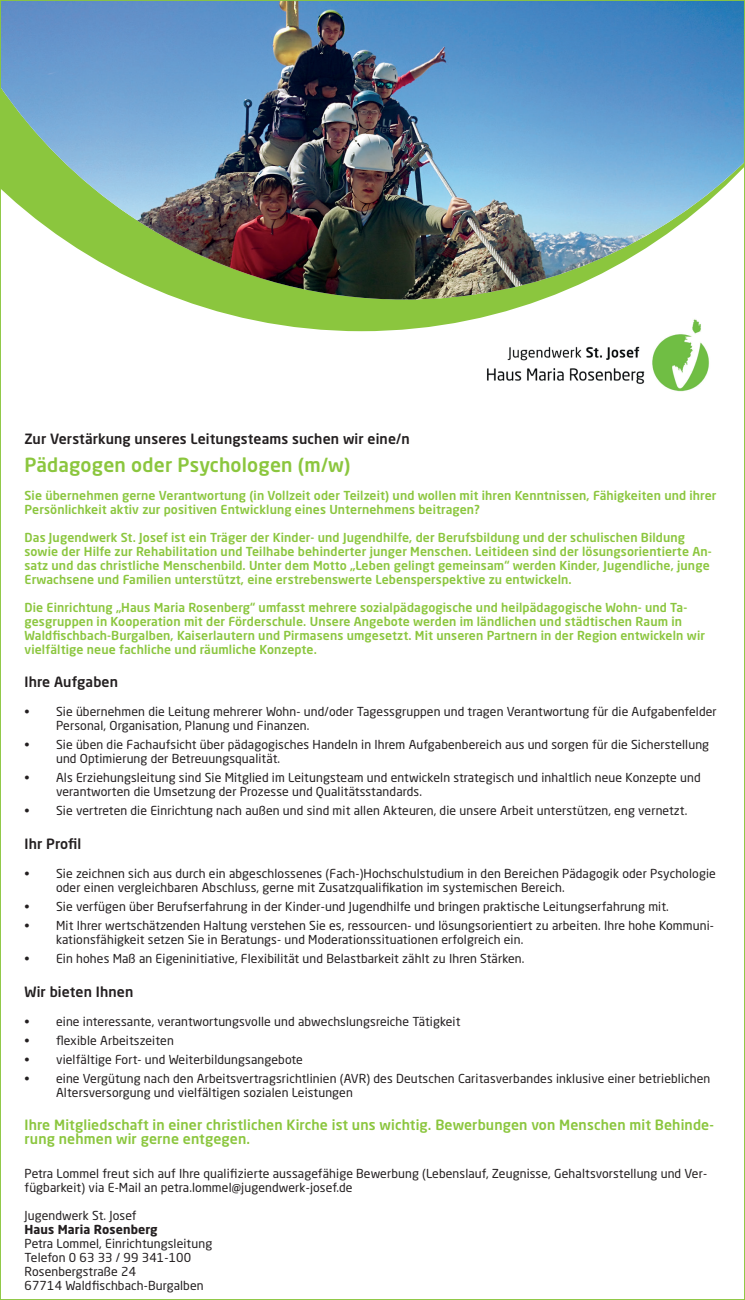
<style>
.page{position:relative;width:745px;height:1300px;background:#fff}
.page>*{position:absolute;margin:0;border:0;box-sizing:border-box;transform-origin:0 0}
.t1{font:500 19.25px "Neo Sans Std";letter-spacing:.01em;color:#8bc63e}
.t2{font:500 14px/14px "Neo Sans Std";letter-spacing:.01em;color:#8bc63e}
.t3{font:500 14px "Neo Sans Std";letter-spacing:.01em;color:#231f20}
.t4{font:12.25px/14px "Neo Sans Std";letter-spacing:.01em;color:#231f20}
.t5{font:500 12.25px/14px "Neo Sans Std";letter-spacing:.01em;color:#8bc63e}
.t6{font:700 12.25px "Neo Sans Std";letter-spacing:.01em;color:#231f20}
</style>
<div class="page">
<img style="left:487px;top:331px;width:222px;height:61px">
<svg style="left:180px;top:299px;width:521px;height:32px"></svg>
<img style="left:2px;top:2px;width:740px;height:297px">
<p class="t3" style="left:25px;top:429px;width:386px">Zur Verstärkung unseres Leitungsteams suchen wir eine/n</p>
<h1 class="t1" style="left:25px;top:452px;width:327px">Pädagogen oder Psychologen (m/w)</h1>
<p class="t5" style="left:25px;top:488px;width:693px">Sie übernehmen gerne Verantwortung (in Vollzeit oder Teilzeit) und wollen mit ihren Kenntnissen, Fähigkeiten und ihrer<br>Persönlichkeit aktiv zur positiven Entwicklung eines Unternehmens beitragen?</p>
<p class="t5" style="left:25px;top:530px;width:688px">Das Jugendwerk St. Josef ist ein Träger der Kinder- und Jugendhilfe, der Berufsbildung und der schulischen Bildung sowie der Hilfe zur Rehabilitation und Teilhabe behinderter junger Menschen. Leitideen sind der lösungsorientierte An&shy;satz und das christliche Menschenbild. Unter dem Motto „Leben gelingt gemeinsam“ werden Kinder, Jugendliche, junge Erwachsene und Familien unterstützt, eine erstrebenswerte Lebensperspektive zu entwickeln.</p>
<p class="t5" style="left:25px;top:600px;width:681px">Die Einrichtung „Haus Maria Rosenberg“ umfasst mehrere sozialpädagogische und heilpädagogische Wohn- und Ta&shy;gesgruppen in Kooperation mit der Förderschule. Unsere Angebote werden im ländlichen und städtischen Raum in Waldfischbach-Burgalben, Kaiserlautern und Pirmasens umgesetzt. Mit unseren Partnern in der Region entwickeln wir vielfältige neue fachliche und räumliche Konzepte.</p>
<p class="t3" style="left:25px;top:673px;width:95px">Ihre Aufgaben</p>
<p class="t4" style="left:56px;top:704px;width:661px;text-indent:-31px">• Sie übernehmen die Leitung mehrerer Wohn- und/oder Tagessgruppen und tragen Verantwortung für die Aufgabenfelder<br>Personal, Organisation, Planung und Finanzen.</p>
<p class="t4" style="left:56px;top:737px;width:654px;text-indent:-31px">• Sie üben die Fachaufsicht über pädagogisches Handeln in Ihrem Aufgabenbereich aus und sorgen für die Sicherstellung und Optimierung der Betreuungsqualität.</p>
<p class="t4" style="left:56px;top:770px;width:645px;text-indent:-31px">• Als Erziehungsleitung sind Sie Mitglied im Leitungsteam und entwickeln strategisch und inhaltlich neue Konzepte und verantworten die Umsetzung der Prozesse und Qualitätsstandards.</p>
<p class="t4" style="left:25px;top:803px;width:664px">• Sie vertreten die Einrichtung nach außen und sind mit allen Akteuren, die unsere Arbeit unterstützen, eng vernetzt.</p>
<p class="t3" style="left:25px;top:835px;width:58px">Ihr Profil</p>
<p class="t4" style="left:56px;top:866px;width:660px;text-indent:-31px">• Sie zeichnen sich aus durch ein abgeschlossenes (Fach-)Hochschulstudium in den Bereichen Pädagogik oder Psychologie oder einen vergleichbaren Abschluss, gerne mit Zusatzqualifikation im systemischen Bereich.</p>
<p class="t4" style="left:25px;top:899px;width:645px">• Sie verfügen über Berufserfahrung in der Kinder-und Jugendhilfe und bringen praktische Leitungserfahrung mit.</p>
<p class="t4" style="left:56px;top:918px;width:659px;text-indent:-31px">• Mit Ihrer wertschätzenden Haltung verstehen Sie es, ressourcen- und lösungsorientiert zu arbeiten. Ihre hohe Kommuni&shy;kationsfähigkeit setzen Sie in Beratungs- und Moderationssituationen erfolgreich ein.</p>
<p class="t4" style="left:25px;top:951px;width:501px">• Ein hohes Maß an Eigeninitiative, Flexibilität und Belastbarkeit zählt zu Ihren Stärken.</p>
<p class="t3" style="left:25px;top:982px;width:110px">Wir bieten Ihnen</p>
<p class="t4" style="left:25px;top:1014px;width:437px">• eine interessante, verantwortungsvolle und abwechslungsreiche Tätigkeit</p>
<p class="t4" style="left:25px;top:1033px;width:151px">• flexible Arbeitszeiten</p>
<p class="t4" style="left:25px;top:1052px;width:280px">• vielfältige Fort- und Weiterbildungsangebote</p>
<p class="t4" style="left:56px;top:1071px;width:655px;text-indent:-31px">• eine Vergütung nach den Arbeitsvertragsrichtlinien (AVR) des Deutschen Caritasverbandes inklusive einer betrieblichen<br>Altersversorgung und vielfältigen sozialen Leistungen</p>
<p class="t2" style="left:25px;top:1118px;width:690px">Ihre Mitgliedschaft in einer christlichen Kirche ist uns wichtig. Bewerbungen von Menschen mit Behinde&shy;rung nehmen wir gerne entgegen.</p>
<p class="t4" style="left:25px;top:1166px;width:683px">Petra Lommel freut sich auf Ihre qualifizierte aussagefähige Bewerbung (Lebenslauf, Zeugnisse, Gehaltsvorstellung und Ver&shy;fügbarkeit) via E-Mail an petra.lommel@jugendwerk-josef.de</p>
<p class="t4" style="left:25px;top:1208px;width:113px">Jugendwerk St. Josef</p>
<p class="t6" style="left:25px;top:1222px;width:134px">Haus Maria Rosenberg</p>
<p class="t4" style="left:25px;top:1236px;width:189px">Petra Lommel, Einrichtungsleitung<br>Telefon 0 63 33 / 99 341-100<br>Rosenbergstraße 24<br>67714 Waldfischbach-Burgalben</p>
</div>
